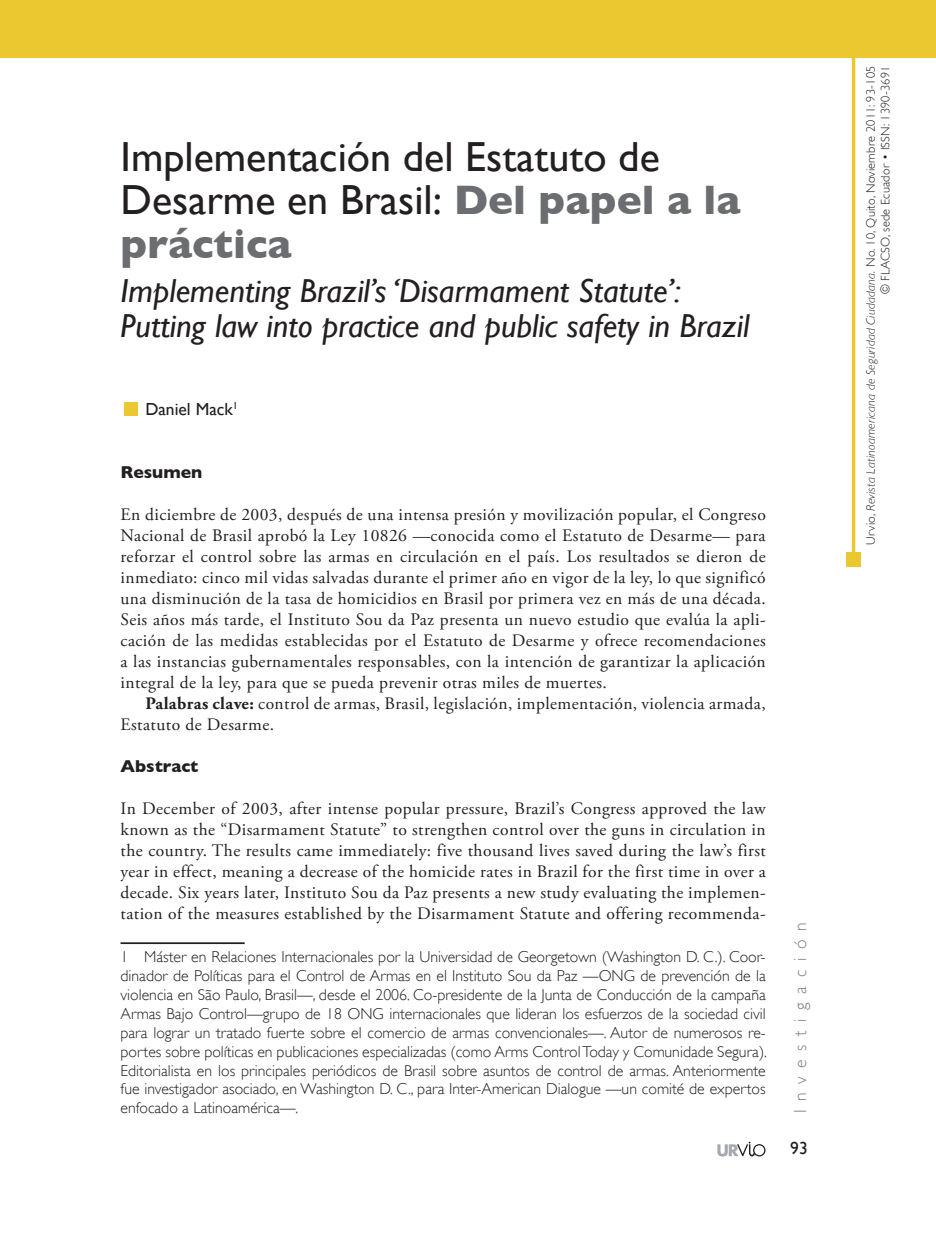
<style>
.page{position:relative;width:936px;height:1234px;background:#fff}
.page>*{position:absolute;margin:0;border:0;box-sizing:border-box;transform-origin:0 0}
.t1{font:42px/43.8px "Gill Sans";color:#231f20}
.t2{font:italic 33.25px/35px "Gill Sans";color:#231f20}
.t3{font:17.5px/21px "Adobe Garamond Pro";letter-spacing:.025em;color:#231f20;text-align:justify}
.t4{font:700 17.5px "Gill Sans";color:#231f20}
.t5{font:17.5px "Gill Sans";color:#231f20}
.t6{font:300 17.5px "Gill Sans";letter-spacing:.5em;color:#808285}
.t7{font:300 15.75px/18.9px "Gill Sans";color:#231f20;text-align:justify}
.t8{font:300 12.25px/14.7px "Gill Sans";letter-spacing:.02em;color:#231f20;text-align:right}
.s1{font-weight:700;color:#6c6d70}
.s2{font-weight:700}
.s3{font-style:italic}
</style>
<div class="page">
<svg style="left:717px;top:1141px;width:48px;height:15px"></svg>
<div style="left:0;top:0;width:935px;height:58px;background:#ecc830"></div>
<hr style="left:121px;top:942px;width:124px;height:1px;background:#231f20">
<div style="left:124px;top:402px;width:14px;height:13px;background:#ecc830"></div>
<svg style="left:851px;top:58px;width:4px;height:494px;fill:#ecc830"></svg>
<div style="left:846px;top:552px;width:14px;height:14px;background:#ecc830"></div>
<h1 class="t1" style="left:121px;top:134px;width:621px">Implementación del Estatuto de<br>Desarme en Brasil: <span class="s1">Del papel a la práctica</span></h1>
<h2 class="t2" style="left:121px;top:273px;width:630px">Implementing Brazil’s ‘Disarmament Statute’:<br>Putting law into practice and public safety in Brazil</h2>
<p class="t5" style="left:145px;top:398px;width:94px">Daniel Mack<sup>1</sup></p>
<p class="t4" style="left:121px;top:461px;width:83px">Resumen</p>
<p class="t3" style="left:121px;top:504px;width:646px">En diciembre de 2003, después de una intensa presión y movilización popular, el Congreso Nacional de Brasil aprobó la Ley 10826 —conocida como el Estatuto de Desarme— para reforzar el control sobre las armas en circulación en el país. Los resultados se dieron de inmediato: cinco mil vidas salvadas durante el primer año en vigor de la ley, lo que significó una disminución de la tasa de homicidios en Brasil por primera vez en más de una década.<br>Seis años más tarde, el Instituto Sou da Paz presenta un nuevo estudio que evalúa la apli&shy;cación de las medidas establecidas por el Estatuto de Desarme y ofrece recomendaciones a las instancias gubernamentales responsables, con la intención de garantizar la aplicación integral de la ley, para que se pueda prevenir otras miles de muertes.</p>
<p class="t3" style="left:121px;top:693px;width:646px;text-indent:25px"><span class="s2">Palabras clave:</span> control de armas, Brasil, legislación, implementación, violencia armada,<br>Estatuto de Desarme.</p>
<p class="t4" style="left:121px;top:755px;width:79px">Abstract</p>
<p class="t3" style="left:121px;top:798px;width:646px">In December of 2003, after intense popular pressure, Brazil’s Congress approved the law known as the “Disarmament Statute” to strengthen control over the guns in circulation in the country. The results came immediately: five thousand lives saved during the law’s first year in effect, meaning a decrease of the homicide rates in Brazil for the first time in over a decade. Six years later, Instituto Sou da Paz presents a new study evaluating the implemen&shy;tation of the measures established by the Disarmament Statute and offering recommenda-</p>
<p class="t7" style="left:121px;top:947px;width:648px">1 Máster en Relaciones Internacionales por la Universidad de Georgetown (Washington D. C.). Coor&shy;dinador de Políticas para el Control de Armas en el Instituto Sou da Paz —ONG de prevención de la violencia en São Paulo, Brasil—, desde el 2006. Co-presidente de la Junta de Conducción de la campaña Armas Bajo Control—grupo de 18 ONG internacionales que lideran los esfuerzos de la sociedad civil para lograr un tratado fuerte sobre el comercio de armas convencionales—. Autor de numerosos re&shy;portes sobre políticas en publicaciones especializadas (como Arms Control Today y Comunidade Segura).<br>Editorialista en los principales periódicos de Brasil sobre asuntos de control de armas. Anteriormente fue investigador asociado, en Washington D. C., para Inter-American Dialogue —un comité de expertos enfocado a Latinoamérica—.</p>
<p class="t6" style="left:790px;top:1113px;width:192px;rotate:-90deg">Investigación</p>
<p class="t5" style="left:790px;top:1137px;width:19px">93</p>
<p class="t8" style="left:863px;top:544px;width:480px;rotate:-90deg">Urvio, <span class="s3">Revista Latinoamericana de Seguridad Ciudadana.</span> No. 10, Quito, Noviembre 2011: 93-105 © FLACSO, sede Ecuador • ISSN: 1390-3691</p>
</div>
